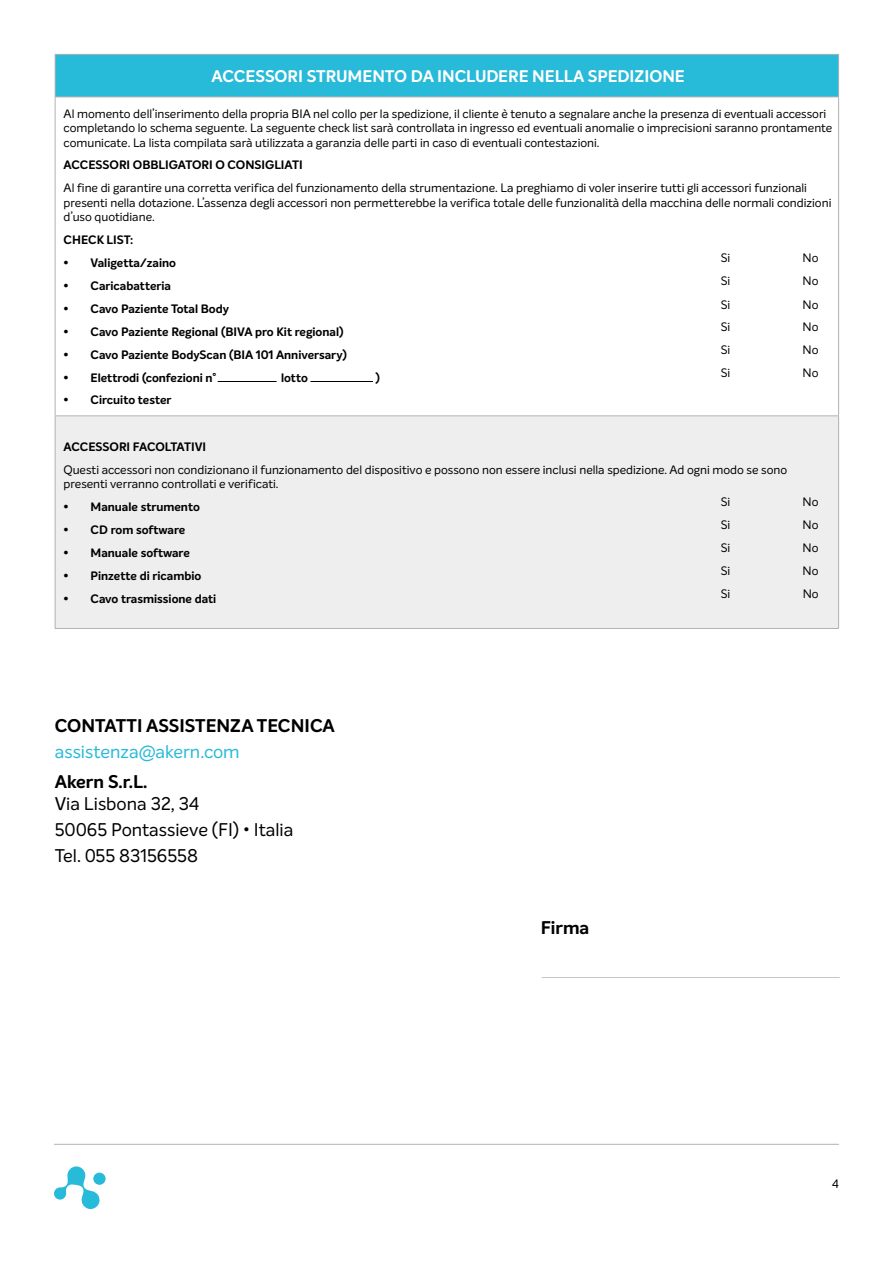
<style>
.page{position:relative;width:893px;height:1263px;background:#fff}
.page>*{position:absolute;margin:0;border:0;box-sizing:border-box;transform-origin:0 0}
.t1{font:18px/25.8px "Intelo";color:#000}
.t2{font:700 18px "Intelo";color:#000}
.t3{font:18px "Intelo";color:#27bad9}
.t4{font:700 16.5px "Intelo";color:#fff}
.t5{font:12px/23px "Intelo";color:#000;text-align:justify}
.t6{font:700 12px "Intelo";color:#000}
</style>
<div class="page">
<svg style="left:93px;top:1172px;width:13px;height:13px"></svg>
<svg style="left:54px;top:1166px;width:46px;height:43px"></svg>
<div style="left:55px;top:54px;width:784px;height:43px;background:#27bad9"></div>
<div style="left:55px;top:416px;width:784px;height:212px;background:#eee"></div>
<hr style="left:55px;top:55px;width:1px;height:42px;background:#b3b2b2">
<hr style="left:55px;top:415px;width:784px;height:1px;background:#b3b2b2">
<hr style="left:55px;top:628px;width:784px;height:1px;background:#b3b2b2">
<hr style="left:55px;top:54px;width:784px;height:1px;background:#b3b2b2">
<hr style="left:55px;top:97px;width:784px;height:1px;background:#b3b2b2">
<hr style="left:55px;top:97px;width:1px;height:318px;background:#b3b2b2">
<hr style="left:55px;top:416px;width:1px;height:212px;background:#b3b2b2">
<hr style="left:838px;top:55px;width:1px;height:42px;background:#b3b2b2">
<hr style="left:838px;top:97px;width:1px;height:318px;background:#b3b2b2">
<hr style="left:838px;top:416px;width:1px;height:212px;background:#b3b2b2">
<hr style="left:542px;top:977px;width:298px;height:1px;background:#010202">
<hr style="left:218px;top:381px;width:59px;height:1px;background:#000">
<hr style="left:310px;top:381px;width:63px;height:1px;background:#000">
<hr style="left:54px;top:1144px;width:785px;height:1px;background:#b3b2b2">
<h2 class="t4" style="left:211px;top:66px;width:475px">ACCESSORI STRUMENTO DA INCLUDERE NELLA SPEDIZIONE</h2>
<p class="t5" style="left:64px;top:106px;width:770px;line-height:14.4px;text-align:left">Al momento dell’inserimento della propria BIA nel collo per la spedizione, il cliente è tenuto a segnalare anche la presenza di eventuali accessori completando lo schema seguente. La seguente check list sarà controllata in ingresso ed eventuali anomalie o imprecisioni saranno prontamente comunicate. La lista compilata sarà utilizzata a garanzia delle parti in caso di eventuali contestazioni.</p>
<p class="t6" style="left:64px;top:158px;width:241px">ACCESSORI OBBLIGATORI O CONSIGLIATI</p>
<p class="t5" style="left:64px;top:181px;width:769px;line-height:14.4px;text-align:left">Al fine di garantire una corretta verifica del funzionamento della strumentazione. La preghiamo di voler inserire tutti gli accessori funzionali presenti nella dotazione. L’assenza degli accessori non permetterebbe la verifica totale delle funzionalità della macchina delle normali condizioni d’uso quotidiane.</p>
<p class="t6" style="left:64px;top:232px;width:71px">CHECK LIST:</p>
<p class="t6" style="left:64px;top:255px;width:114px">• Valigetta/zaino</p>
<p class="t6" style="left:64px;top:278px;width:109px">• Caricabatteria</p>
<p class="t6" style="left:64px;top:301px;width:167px">• Cavo Paziente Total Body</p>
<p class="t6" style="left:64px;top:324px;width:281px">• Cavo Paziente Regional (BIVA pro Kit regional)</p>
<p class="t6" style="left:64px;top:347px;width:285px">• Cavo Paziente BodyScan (BIA 101 Anniversary)</p>
<p class="t6" style="left:64px;top:370px;width:154px">• Elettrodi (confezioni n°</p>
<p class="t6" style="left:281px;top:370px;width:28px">lotto</p>
<p class="t6" style="left:375px;top:370px;width:6px">)</p>
<p class="t6" style="left:64px;top:393px;width:109px">• Circuito tester</p>
<p class="t6" style="left:64px;top:439px;width:144px">ACCESSORI FACOLTATIVI</p>
<p class="t5" style="left:64px;top:462px;width:725px;line-height:14.4px">Questi accessori non condizionano il funzionamento del dispositivo e possono non essere inclusi nella spedizione. Ad ogni modo se sono presenti verranno controllati e verificati.</p>
<p class="t6" style="left:64px;top:499px;width:138px">• Manuale strumento</p>
<p class="t6" style="left:64px;top:522px;width:123px">• CD rom software</p>
<p class="t6" style="left:64px;top:545px;width:128px">• Manuale software</p>
<p class="t6" style="left:64px;top:568px;width:139px">• Pinzette di ricambio</p>
<p class="t6" style="left:64px;top:591px;width:154px">• Cavo trasmissione dati</p>
<p class="t5" style="left:721px;top:246px;width:11px">Si Si Si Si Si Si</p>
<p class="t5" style="left:803px;top:246px;width:17px">No No No No No No</p>
<p class="t5" style="left:721px;top:490px;width:11px">Si Si Si Si Si</p>
<p class="t5" style="left:803px;top:490px;width:17px">No No No No No</p>
<h1 class="t2" style="left:55px;top:714px;width:282px">CONTATTI ASSISTENZA TECNICA</h1>
<h1 class="t3" style="left:55px;top:741px;width:186px">assistenza@akern.com</h1>
<h1 class="t2" style="left:55px;top:770px;width:94px">Akern S.r.L.</h1>
<h1 class="t1" style="left:55px;top:790px;width:240px">Via Lisbona 32, 34<br>50065 Pontassieve (FI) • Italia<br>Tel. 055 83156558</h1>
<h1 class="t2" style="left:541px;top:916px;width:50px">Firma</h1>
<p class="t5" style="left:832px;top:1172px;width:8px">4</p>
</div>
